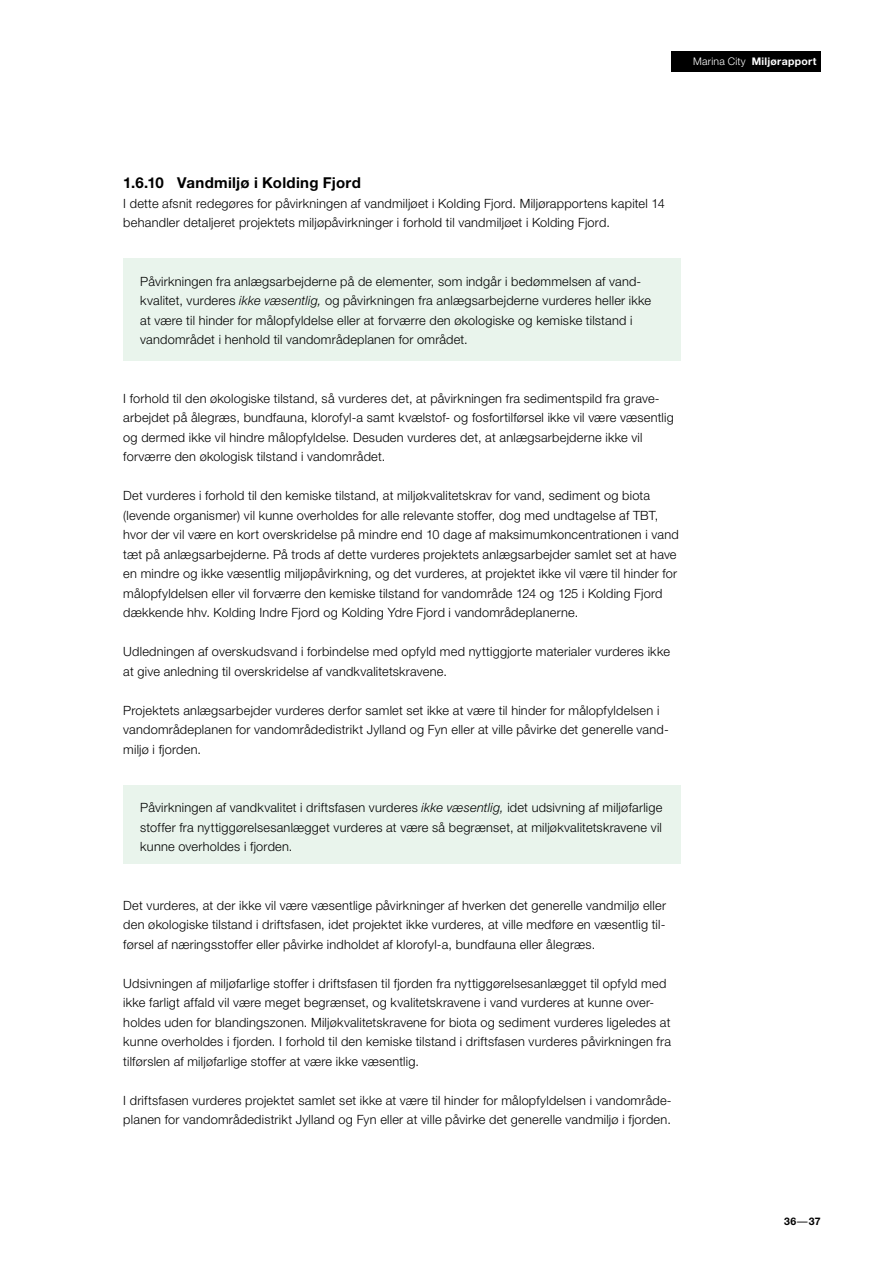
<style>
.page{position:relative;width:893px;height:1263px;background:#fff}
.page>*{position:absolute;margin:0;border:0;box-sizing:border-box;transform-origin:0 0}
.t1{font:700 15px "Helvetica Neue LT Std";letter-spacing:.02em;color:#000}
.t2{font:300 12.75px/19.5px "Helvetica Neue LT Std";letter-spacing:.02em;color:#000}
.t3{font:700 10.5px "Helvetica Neue LT Std";letter-spacing:.025em;color:#fff}
.t4{font:700 10.5px "Helvetica Neue LT Std";color:#000}
.s1{font-weight:300}
.s2{font-style:italic}
.s3{font-weight:400}
</style>
<div class="page">
<div style="left:672px;top:51px;width:149px;height:20px;background:#000"></div>
<div style="left:123px;top:258px;width:557px;height:102px;background:#e9f4ec"></div>
<div style="left:123px;top:786px;width:557px;height:78px;background:#e9f4ec"></div>
<p class="t3" style="left:693px;top:55px;width:125px"><span class="s1">Marina City</span> Miljørapport</p>
<p class="t1" style="left:123px;top:174px;width:239px">1.6.10 Vandmiljø i Kolding Fjord</p>
<p class="t2" style="left:123px;top:193px;width:543px">I dette afsnit redegøres for påvirkningen af vandmiljøet i Kolding Fjord. Miljørapportens kapitel 14 behandler detaljeret projektets miljøpåvirkninger i forhold til vandmiljøet i Kolding Fjord.</p>
<p class="t2" style="left:140px;top:271px;width:512px">Påvirkningen fra anlægsarbejderne på de elementer, som indgår i bedømmelsen af vand&shy;kvalitet, vurderes <span class="s2">ikke væsentlig,</span> og påvirkningen fra anlægsarbejderne vurderes heller ikke at være til hinder for målopfyldelse eller at forværre den økologiske og kemiske tilstand i vandområdet i henhold til vandområdeplanen for området.</p>
<p class="t2" style="left:123px;top:388px;width:552px">I forhold til den økologiske tilstand, så vurderes det, at påvirkningen fra sedimentspild fra grave&shy;arbejdet på ålegræs, bundfauna, klorofyl-a samt kvælstof- og fosfortilførsel ikke vil være væsentlig og dermed ikke vil hindre målopfyldelse. Desuden vurderes det, at anlægsarbejderne ikke vil forværre den økologisk tilstand i vandområdet.</p>
<p class="t2" style="left:123px;top:486px;width:557px">Det vurderes i forhold til den kemiske tilstand, at miljøkvalitetskrav for vand, sediment og biota (levende organismer) vil kunne overholdes for alle relevante stoffer, dog med undtagelse af TBT, hvor der vil være en kort overskridelse på mindre end 10 dage af maksimumkoncentrationen i vand tæt på anlægsarbejderne. På trods af dette vurderes projektets anlægsarbejder samlet set at have en mindre og ikke væsentlig miljøpåvirkning, og det vurderes, at projektet ikke vil være til hinder for målopfyldelsen eller vil forværre den kemiske tilstand for vandområde 124 og 125 i Kolding Fjord dækkende hhv. Kolding Indre Fjord og Kolding Ydre Fjord i vandområdeplanerne.</p>
<p class="t2" style="left:123px;top:642px;width:548px">Udledningen af overskudsvand i forbindelse med opfyld med nyttiggjorte materialer vurderes ikke at give anledning til overskridelse af vandkvalitetskravene.</p>
<p class="t2" style="left:123px;top:700px;width:547px">Projektets anlægsarbejder vurderes derfor samlet set ikke at være til hinder for målopfyldelsen i vandområdeplanen for vandområdedistrikt Jylland og Fyn eller at ville påvirke det generelle vand&shy;miljø i fjorden.</p>
<p class="t2" style="left:140px;top:798px;width:524px;text-align:justify">Påvirkningen af vandkvalitet i driftsfasen vurderes <span class="s2">ikke væsentlig,</span> idet udsivning af miljøfarlige stoffer fra nyttiggørelsesanlægget vurderes at være så begrænset, at miljøkvalitetskravene vil kunne overholdes i fjorden.</p>
<p class="t2" style="left:123px;top:895px;width:544px;text-align:justify">Det vurderes, at der ikke vil være væsentlige påvirkninger af hverken det generelle vandmiljø eller den økologiske tilstand i driftsfasen, idet projektet ikke vurderes, at ville medføre en væsentlig til&shy;førsel af næringsstoffer eller påvirke indholdet af klorofyl-a, bundfauna eller ålegræs.</p>
<p class="t2" style="left:123px;top:973px;width:549px">Udsivningen af miljøfarlige stoffer i driftsfasen til fjorden fra nyttiggørelsesanlægget til opfyld med ikke farligt affald vil være meget begrænset, og kvalitetskravene i vand vurderes at kunne over&shy;holdes uden for blandingszonen. Miljøkvalitetskravene for biota og sediment vurderes ligeledes at kunne overholdes i fjorden. I forhold til den kemiske tilstand i driftsfasen vurderes påvirkningen fra tilførslen af miljøfarlige stoffer at være ikke væsentlig.</p>
<p class="t2" style="left:123px;top:1090px;width:550px">I driftsfasen vurderes projektet samlet set ikke at være til hinder for målopfyldelsen i vandområde&shy;planen for vandområdedistrikt Jylland og Fyn eller at ville påvirke det generelle vandmiljø i fjorden.</p>
<p class="t4" style="left:784px;top:1214px;width:38px">36<span class="s3">–</span>37</p>
</div>
